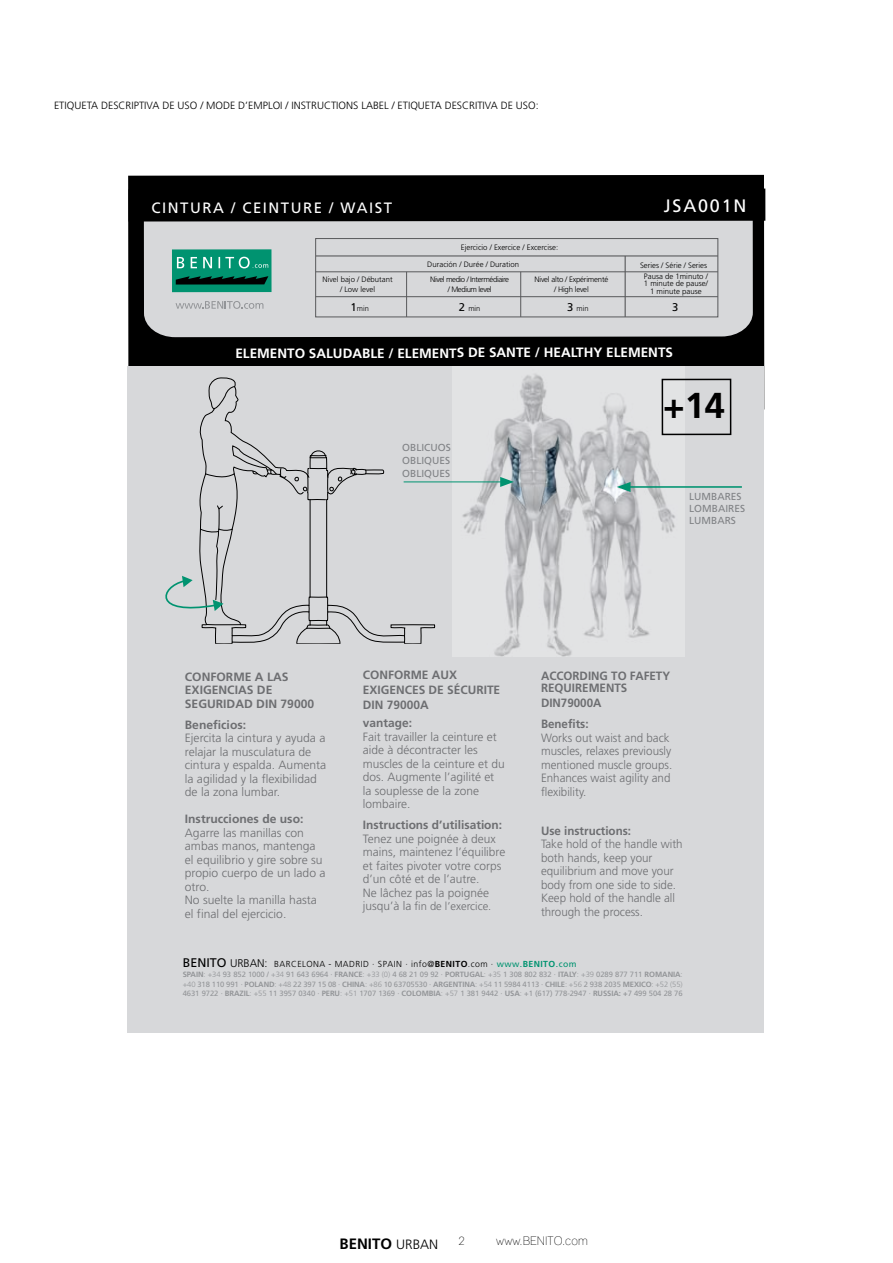
<style>
.page{position:relative;width:893px;height:1263px;background:#fff}
.page>*{position:absolute;margin:0;border:0;box-sizing:border-box;transform-origin:0 0}
.t1{font:700 36px "Frutiger";color:#000}
.t2{font:18px "Frutiger";letter-spacing:.1em;color:#fff}
.t3{font:15px "Frutiger";letter-spacing:.1em;color:#fff}
.t4{font:700 15px "Frutiger";color:#000}
.t5{font:700 13.5px "Frutiger";color:#fff}
.t6{font:12.45px "Frutiger";color:#000}
.t7{font:300 12px/13.5px "Frutiger";color:#6d6e71}
.t8{font:700 12px/13.5px "Frutiger";color:#6d6e71}
.t9{font:condensed 12px "Lane";color:#000}
.t10{font:300 11.25px "Frutiger";color:#6d6e71}
.t11{font:11.25px "Frutiger";color:#000}
.t12{font:300 10.5px "Frutiger";color:#000}
.t13{font:10.2px/12.9px "Frutiger";color:#808285;text-align:justify}
.t14{font:300 8.7px "Frutiger";letter-spacing:.05em;color:#000}
.t15{font:300 7.8px/7.5px "Frutiger";color:#000;text-align:center}
.t16{font:300 7.8px/9.3px "Frutiger";letter-spacing:-.05em;color:#000;text-align:center}
.t17{font:300 7.8px/9.3px "Frutiger";letter-spacing:-.025em;color:#000;text-align:center}
.t18{font:7.65px/9.4px "Frutiger";letter-spacing:-.01em;color:#939598;text-align:justify}
.t19{font:300 7.5px "Frutiger";color:#000}
.s1{font-weight:400;font-size:11.25px}
.s2{font-size:12px}
.s3{font-weight:300;font-size:11.1px}
.s4{font-weight:700}
.s5{font-weight:300}
.s6{font-weight:400;color:#009370}
.s7{font-weight:700;color:#009370}
.s8{font-weight:300;font-size:13.5px}
</style>
<div class="page">
<div style="left:128px;top:175px;width:636px;height:191px;background:#000"></div>
<div style="left:128px;top:366px;width:636px;height:667px;background:#d7d8da"></div>
<div style="left:144px;top:221px;width:609px;height:116px;background:#d7d8da"></div>
<div style="left:128px;top:189px;width:637px;height:32px;background:#000"></div>
<div style="left:315px;top:238px;width:403px;height:79px;border:1px solid #58595b"></div>
<hr style="left:316px;top:296px;width:402px;height:1px;background:#58595b">
<hr style="left:316px;top:272px;width:402px;height:1px;background:#58595b">
<hr style="left:406px;top:272px;width:1px;height:45px;background:#58595b">
<hr style="left:520px;top:272px;width:1px;height:45px;background:#58595b">
<hr style="left:625px;top:256px;width:1px;height:61px;background:#58595b">
<hr style="left:316px;top:255px;width:402px;height:1px;background:#58595b">
<div style="left:172px;top:249px;width:100px;height:43px;background:#009370"></div>
<svg style="left:176px;top:276px;width:92px;height:9px"></svg>
<svg style="left:177px;top:257px;width:7px;height:11px"></svg>
<svg style="left:191px;top:257px;width:6px;height:11px"></svg>
<svg style="left:203px;top:257px;width:9px;height:11px"></svg>
<svg style="left:219px;top:257px;width:49px;height:11px"></svg>
<svg style="left:176px;top:301px;width:87px;height:8px"></svg>
<img style="left:452px;top:366px;width:232px;height:290px">
<hr style="left:404px;top:481px;width:100px;height:1px;background:#009370">
<svg style="left:500px;top:477px;width:14px;height:10px"></svg>
<hr style="left:627px;top:486px;width:115px;height:2px;background:#009370">
<svg style="left:617px;top:482px;width:13px;height:10px"></svg>
<svg style="left:165px;top:377px;width:270px;height:267px"></svg>
<div style="left:662px;top:379px;width:69px;height:56px;border:2px solid #000"></div>
<p class="t12" style="left:54px;top:99px;width:486px">ETIQUETA DESCRIPTIVA DE USO / MODE D’EMPLOI / INSTRUCTIONS LABEL / ETIQUETA DESCRITIVA DE USO:</p>
<p class="t3" style="left:152px;top:199px;width:242px">CINTURA / CEINTURE / WAIST</p>
<p class="t15" style="left:427px;top:239px;width:132px;line-height:16.5px;text-align:left;text-indent:34px">Ejercicio / Exercice / Excercise:<br>Duración / Durée / Duration</p>
<h2 class="t2" style="left:664px;top:195px;width:84px">JSA001N</h2>
<p class="t15" style="left:640px;top:262px;width:69px">Series / Série / Series</p>
<p class="t15" style="left:323px;top:275px;width:72px;line-height:9.3px">Nivel bajo / Débutant / Low level</p>
<p class="t16" style="left:430px;top:275px;width:80px">Nivel medio / Intermédiaire / Medium level</p>
<p class="t17" style="left:534px;top:275px;width:75px">Nivel alto / Expérimenté / High level</p>
<p class="t15" style="left:644px;top:272px;width:66px">Pausa de 1minuto /<br>1 minute de pause/<br>1 minute pause</p>
<p class="t19" style="left:350px;top:304px;width:20px"><span class="s1">1</span>min</p>
<p class="t19" style="left:459px;top:304px;width:23px"><span class="s1">2</span> min</p>
<p class="t19" style="left:567px;top:304px;width:23px"><span class="s1">3</span> min</p>
<p class="t11" style="left:672px;top:300px;width:8px">3</p>
<p class="t5" style="left:235px;top:345px;width:439px">ELEMENTO SALUDABLE / ELEMENTS DE SANTE / HEALTHY ELEMENTS</p>
<p class="t13" style="left:402px;top:441px;width:50px">OBLICUOS OBLIQUES OBLIQUES</p>
<h1 class="t1" style="left:663px;top:385px;width:63px">+14</h1>
<p class="t13" style="left:689px;top:490px;width:57px;line-height:12.1px;text-align:left">LUMBARES<br>LOMBAIRES<br>LUMBARS</p>
<p class="t8" style="left:185px;top:670px;width:131px">CONFORME A LAS<br>EXIGENCIAS DE<br>SEGURIDAD DIN 79000</p>
<p class="t8" style="left:185px;top:718px;width:63px">Beneficios:</p>
<p class="t7" style="left:185px;top:731px;width:143px">Ejercita la cintura y ayuda a relajar la musculatura de cintura y espalda. Aumenta la agilidad y la flexibilidad de la zona lumbar.</p>
<p class="t8" style="left:185px;top:812px;width:120px">Instrucciones de uso:</p>
<p class="t7" style="left:185px;top:826px;width:142px">Agarre las manillas con ambas manos, mantenga el equilibrio y gire sobre su propio cuerpo de un lado a otro.<br>No suelte la manilla hasta el final del ejercicio.</p>
<p class="t8" style="left:363px;top:667px;width:139px;line-height:15px">CONFORME AUX<br>EXIGENCES DE SÉCURITE<br>DIN 79000A</p>
<p class="t8" style="left:363px;top:716px;width:51px">vantage:</p>
<p class="t7" style="left:363px;top:730px;width:143px">Fait travailler la ceinture et aide à décontracter les muscles de la ceinture et du dos. Augmente l’agilité et la souplesse de la zone lombaire.</p>
<p class="t8" style="left:363px;top:818px;width:141px">Instructions d’utilisation:</p>
<p class="t7" style="left:363px;top:832px;width:144px">Tenez une poignée à deux mains, maintenez l’équilibre et faites pivoter votre corps d’un côté et de l’autre.<br>Ne lâchez pas la poignée</p>
<p class="t10" style="left:363px;top:900px;width:130px"><span class="s2">jusqu’à la</span> fin de l’exercice.</p>
<p class="t8" style="left:541px;top:670px;width:131px;line-height:12px">ACCORDING TO FAFETY<br>REQUIREMENTS</p>
<p class="t8" style="left:541px;top:692px;width:62px;line-height:21px">DIN79000A<br>Benefits:</p>
<p class="t7" style="left:541px;top:731px;width:133px">Works out waist and back muscles, relaxes previously mentioned muscle groups.<br>Enhances waist agility and flexibility.</p>
<p class="t8" style="left:541px;top:824px;width:92px">Use instructions:</p>
<p class="t7" style="left:541px;top:837px;width:143px">Take hold of the handle with both hands, keep your equilibrium and move your body from one side to side.<br>Keep hold of the handle all through the process.</p>
<p class="t6" style="left:183px;top:956px;width:86px">BENITO <span class="s3">URBAN:</span></p>
<p class="t18" style="left:183px;top:970px;width:501px"><span class="s4">SPAIN</span><span class="s5">: +34</span> 93 852 1000 / <span class="s5">+34</span> 91 643 6964 · <span class="s4">FRANCE</span><span class="s5">: +33 (0)</span> 4 68 21 09 92 · <span class="s4">PORTUGAL</span><span class="s5">: +35</span> 1 308 802 832 · <span class="s4">ITALY</span><span class="s5">: +39</span> 0289 877 711 <span class="s4">ROMANIA</span><span class="s5">: +40</span> 318 110 991 · <span class="s4">POLAND</span><span class="s5">: +48</span> 22 397 15 08 · <span class="s4">CHINA</span><span class="s5">: +86</span> 10 63705530 · <span class="s4">ARGENTINA</span><span class="s5">: +54</span> 11 5984 4113 · <span class="s4">CHILE</span><span class="s5">: +56</span> 2 938 2035 <span class="s4">MEXICO</span><span class="s5">: +52 (55)<br></span>4631 9722 · <span class="s4">BRAZIL</span><span class="s5">: +55</span> 11 3957 0340 · <span class="s4">PERU</span><span class="s5">: +51</span> 1707 1369 · <span class="s4">COLOMBIA</span><span class="s5">: +57</span> 1 381 9442 · <span class="s4">USA</span><span class="s5">:</span> +1 (617) 778-2947 · <span class="s4">RUSSIA: +</span>7 499 504 28 76</p>
<p class="t14" style="left:274px;top:959px;width:304px">BARCELONA - MADRID · SPAIN · info@<span class="s4">BENITO</span>.com · <span class="s6">www.</span><span class="s7">BENITO</span><span class="s6">.com</span></p>
<p class="t4" style="left:340px;top:1234px;width:100px">BENITO <span class="s8">URBAN</span></p>
<p class="t9" style="left:458px;top:1234px;width:8px">2</p>
<p class="t9" style="left:496px;top:1234px;width:93px">www.BENITO.com</p>
</div>
